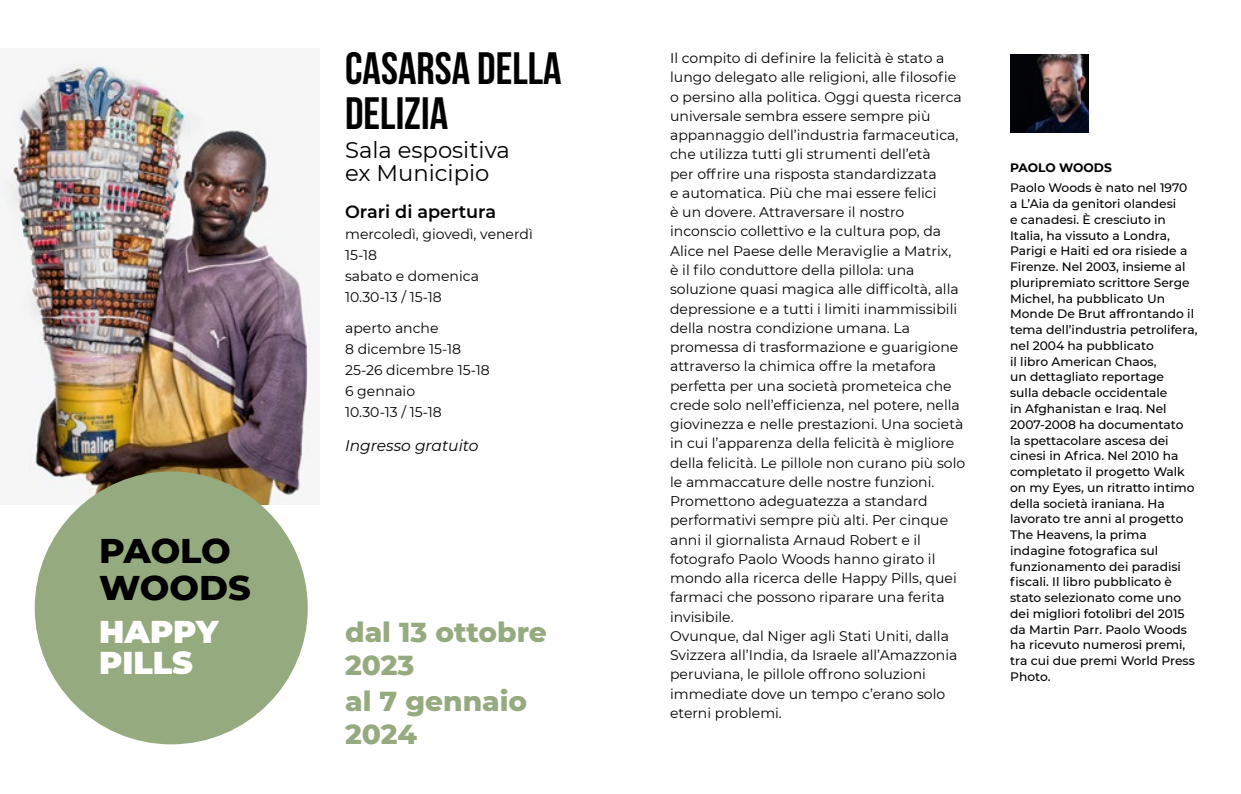
<style>
.page{position:relative;width:1241px;height:794px;background:#fff}
.page>*{position:absolute;margin:0;border:0;box-sizing:border-box;transform-origin:0 0}
.t1{font:700 45.32px/45.3px "Bebas Neue";color:#000}
.t2{font:800 35px/36.8px "Montserrat";letter-spacing:-.005em;color:#000}
.t3{font:900 31.5px/31.2px "Montserrat";color:#fff}
.t4{font:800 28px/33.1px "Montserrat";color:#96aa7f}
.t5{font:22.57px/23.3px "Montserrat";color:#000}
.t6{font:600 17.68px "Montserrat";color:#000}
.t7{font:italic 15.4px "Montserrat";color:#000}
.t8{font:14px/19.2px "Montserrat";color:#000}
.t9{font:500 12.25px/15.8px "Montserrat";color:#000}
.t10{font:700 12.25px "Montserrat";letter-spacing:-.005em;color:#000}
</style>
<div class="page">
<img style="left:0;top:62px;width:319px;height:443px">
<img style="left:1010px;top:55px;width:78px;height:78px">
<div style="left:35px;top:471px;width:273px;height:273px;background:#96aa7f;border-radius:50%"></div>
<h2 class="t2" style="left:99px;top:530px;width:153px">PAOLO<br>WOODS</h2>
<h3 class="t3" style="left:99px;top:614px;width:121px">HAPPY<br>PILLS</h3>
<h1 class="t1" style="left:345px;top:45px;width:218px">CASARSA DELLA<br>DELIZIA</h1>
<h3 class="t5" style="left:345px;top:137px;width:166px">Sala espositiva ex Municipio</h3>
<p class="t6" style="left:345px;top:199px;width:153px">Orari di apertura</p>
<p class="t8" style="left:345px;top:223px;width:189px;line-height:21px">mercoledì, giovedì, venerdì<br>15-18<br>sabato e domenica<br>10.30-13 / 15-18</p>
<p class="t8" style="left:345px;top:317px;width:146px;line-height:21px">aperto anche<br>8 dicembre 15-18<br>25-26 dicembre 15-18<br>6 gennaio<br>10.30-13 / 15-18</p>
<p class="t7" style="left:345px;top:435px;width:135px">Ingresso gratuito</p>
<h3 class="t4" style="left:345px;top:614px;width:203px">dal 13 ottobre<br>2023</h3>
<h3 class="t4" style="left:345px;top:683px;width:184px">al 7 gennaio<br>2024</h3>
<p class="t8" style="left:670px;top:48px;width:296px">Il compito di definire la felicità è stato a lungo delegato alle religioni, alle filosofie o persino alla politica. Oggi questa ricerca universale sembra essere sempre più appannaggio dell’industria farmaceutica, che utilizza tutti gli strumenti dell’età<br>per offrire una risposta standardizzata<br>e automatica. Più che mai essere felici<br>è un dovere. Attraversare il nostro inconscio collettivo e la cultura pop, da Alice nel Paese delle Meraviglie a Matrix,<br>è il filo conduttore della pillola: una soluzione quasi magica alle difficoltà, alla depressione e a tutti i limiti inammissibili della nostra condizione umana. La promessa di trasformazione e guarigione attraverso la chimica offre la metafora perfetta per una società prometeica che crede solo nell’efficienza, nel potere, nella giovinezza e nelle prestazioni. Una società in cui l’apparenza della felicità è migliore della felicità. Le pillole non curano più solo le ammaccature delle nostre funzioni.<br>Promettono adeguatezza a standard performativi sempre più alti. Per cinque anni il giornalista Arnaud Robert e il fotografo Paolo Woods hanno girato il mondo alla ricerca delle Happy Pills, quei farmaci che possono riparare una ferita invisibile.<br>Ovunque, dal Niger agli Stati Uniti, dalla Svizzera all’India, da Israele all’Amazzonia peruviana, le pillole offrono soluzioni immediate dove un tempo c’erano solo eterni problemi.</p>
<p class="t10" style="left:1009px;top:158px;width:103px">PAOLO WOODS</p>
<p class="t9" style="left:1009px;top:180px;width:189px">Paolo Woods è nato nel 1970 a L’Aia da genitori olandesi<br>e canadesi. È cresciuto in<br>Italia, ha vissuto a Londra,<br>Parigi e Haiti ed ora risiede a<br>Firenze. Nel 2003, insieme al pluripremiato scrittore Serge<br>Michel, ha pubblicato Un<br>Monde De Brut affrontando il tema dell’industria petrolifera, nel 2004 ha pubblicato<br>il libro American Chaos,<br>un dettagliato reportage<br>sulla debacle occidentale<br>in Afghanistan e Iraq. Nel<br>2007-2008 ha documentato<br>la spettacolare ascesa dei cinesi in Africa. Nel 2010 ha completato il progetto Walk on my Eyes, un ritratto intimo della società iraniana. Ha lavorato tre anni al progetto<br>The Heavens, la prima indagine fotografica sul funzionamento dei paradisi fiscali. Il libro pubblicato è stato selezionato come uno dei migliori fotolibri del 2015 da Martin Parr. Paolo Woods ha ricevuto numerosi premi, tra cui due premi World Press<br>Photo.</p>
</div>
